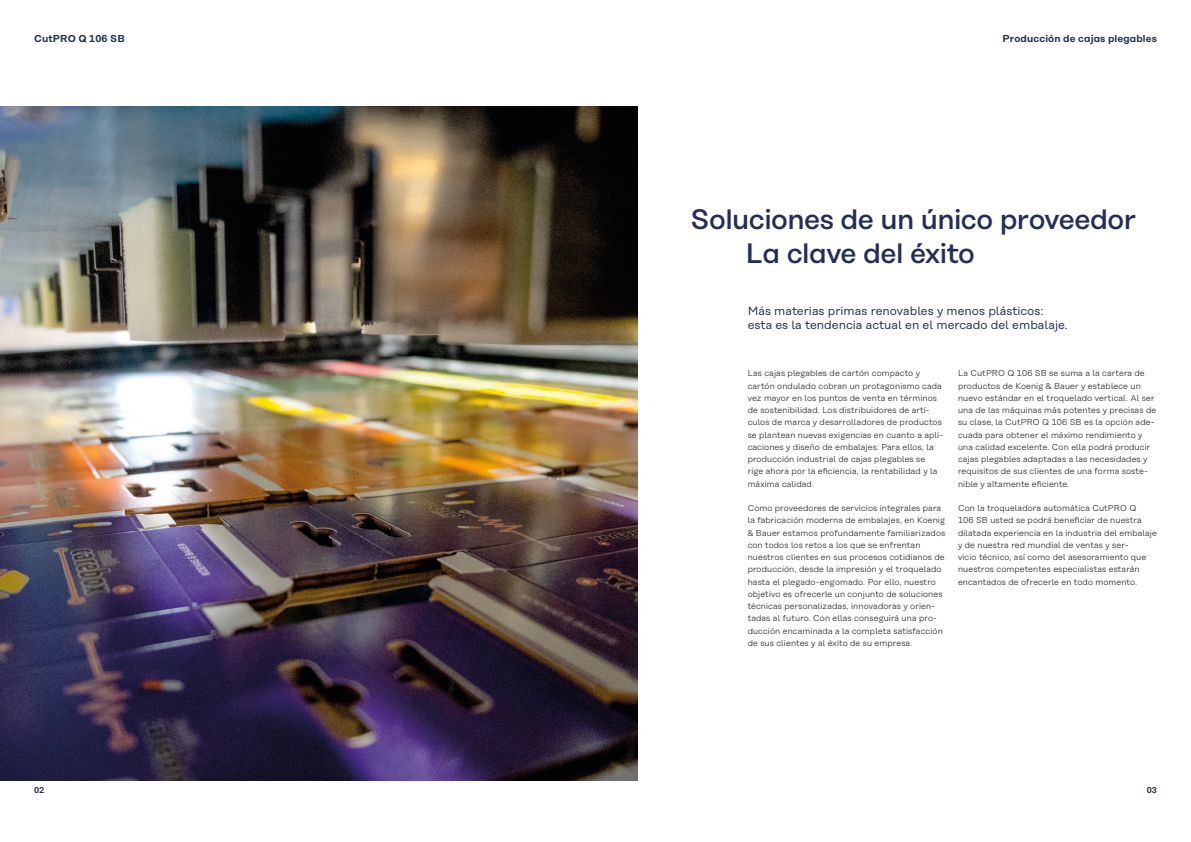
<style>
.page{position:relative;width:1191px;height:842px;background:#fff}
.page>*{position:absolute;margin:0;border:0;box-sizing:border-box;transform-origin:0 0}
.t1{font:500 28px/34.5px "Koenig&Bauer H";letter-spacing:-.02em;color:#242c59}
.t2{font:12px/13.8px "Koenig&Bauer T";color:#242c59}
.t3{font:600 10px "Koenig&Bauer H";letter-spacing:.015em;color:#242c59}
.t4{font:300 8.5px/12.2px "Koenig&Bauer T";letter-spacing:.015em;color:#1b1a19}
.t5{font:600 8.5px "Koenig&Bauer H";color:#242c59}
</style>
<div class="page">
<img style="left:0;top:107px;width:638px;height:674px">
<p class="t3" style="left:34px;top:33px;width:92px">CutPRO Q 106 SB</p>
<p class="t3" style="left:1002px;top:33px;width:156px">Producción de cajas plegables</p>
<h1 class="t1" style="left:745px;top:202px;width:392px;text-indent:-55px">Soluciones de un único proveedor<br>La clave del éxito</h1>
<h2 class="t2" style="left:747px;top:304px;width:321px">Más materias primas renovables y menos plásticos: esta es la tendencia actual en el mercado del embalaje.</h2>
<p class="t4" style="left:747px;top:367px;width:197px">Las cajas plegables de cartón compacto y cartón ondulado cobran un protagonismo cada vez mayor en los puntos de venta en términos de sostenibilidad. Los distribuidores de artí&shy;culos de marca y desarrolladores de productos se plantean nuevas exigencias en cuanto a apli&shy;caciones y diseño de embalajes. Para ellos, la producción industrial de cajas plegables se rige ahora por la eficiencia, la rentabilidad y la máxima calidad.</p>
<p class="t4" style="left:747px;top:502px;width:199px">Como proveedores de servicios integrales para la fabricación moderna de embalajes, en Koenig &amp; Bauer estamos profundamente familiarizados con todos los retos a los que se enfrentan nuestros clientes en sus procesos cotidianos de producción, desde la impresión y el troquelado hasta el plegado-engomado. Por ello, nuestro objetivo es ofrecerle un conjunto de soluciones técnicas personalizadas, innovadoras y orien&shy;tadas al futuro. Con ellas conseguirá una pro&shy;ducción encaminada a la completa satisfacción de sus clientes y al éxito de su empresa.</p>
<p class="t4" style="left:958px;top:367px;width:200px">La CutPRO Q 106 SB se suma a la cartera de productos de Koenig &amp; Bauer y establece un nuevo estándar en el troquelado vertical. Al ser una de las máquinas más potentes y precisas de su clase, la CutPRO Q 106 SB es la opción ade&shy;cuada para obtener el máximo rendimiento y una calidad excelente. Con ella podrá producir cajas plegables adaptadas a las necesidades y requisitos de sus clientes de una forma soste&shy;nible y altamente eficiente.</p>
<p class="t4" style="left:958px;top:502px;width:200px">Con la troqueladora automática CutPRO Q<br>106 SB usted se podrá beneficiar de nuestra dilatada experiencia en la industria del embalaje y de nuestra red mundial de ventas y ser-<br>vicio técnico, así como del asesoramiento que nuestros competentes especialistas estarán encantados de ofrecerle en todo momento.</p>
<p class="t5" style="left:34px;top:785px;width:12px">02</p>
<p class="t5" style="left:1146px;top:785px;width:12px">03</p>
</div>
